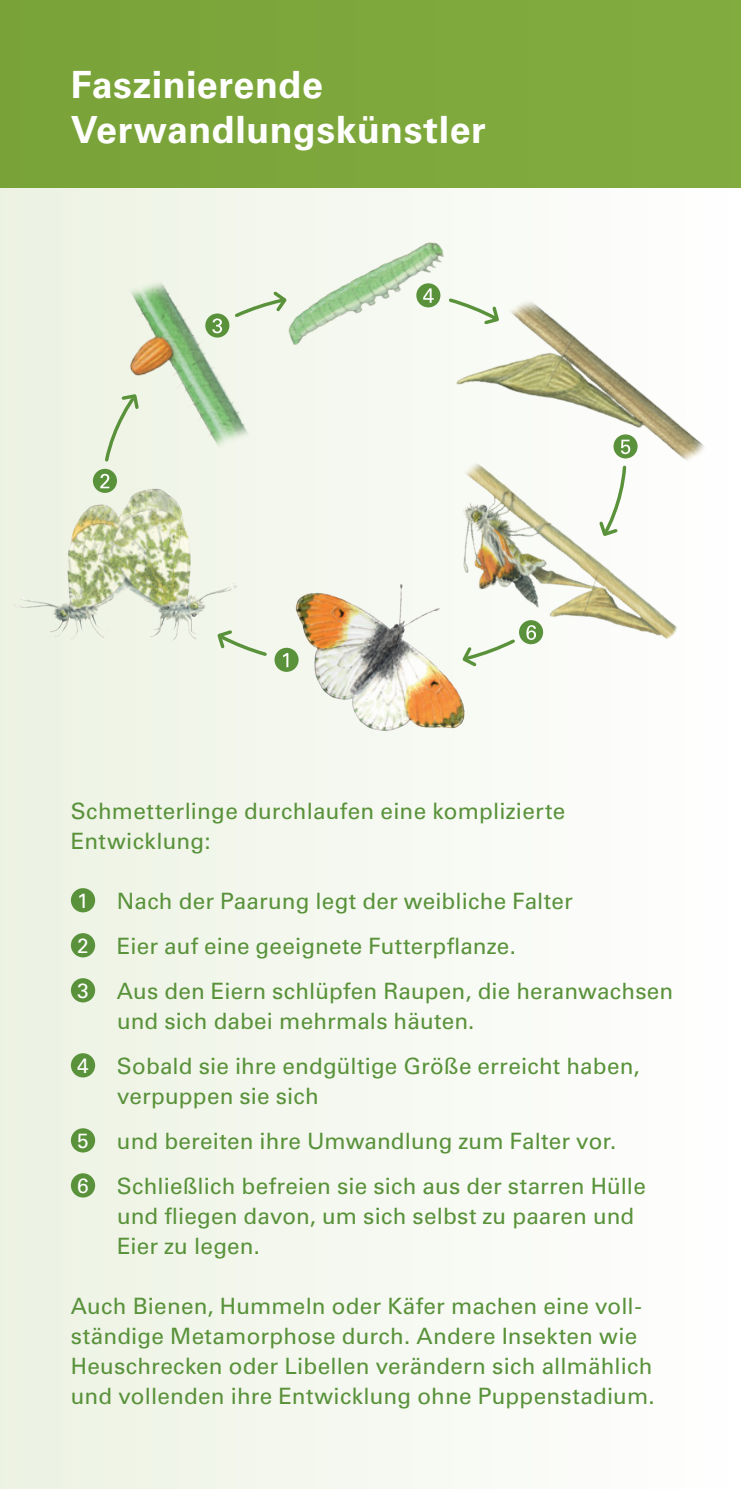
<style>
.page{position:relative;width:741px;height:1489px;background:#fff}
.page>*{position:absolute;margin:0;border:0;box-sizing:border-box;transform-origin:0 0}
.Head2{font:700 37.5px/45px "Univers LT Std";letter-spacing:.015em;color:#fff}
.t1{font:22.5px/30px "Univers LT Std";letter-spacing:.01em;color:#59923a}
.t2{font:20.75px "Univers LT Std";color:#fff}
</style>
<div class="page">
<div style="left:0;top:0;width:741px;height:1488px;background:linear-gradient(to right,#ecf2e2,#fff)"></div>
<div style="left:71px;top:888px;width:24px;height:24px;background:#59923a;border-radius:50%"></div>
<div style="left:71px;top:933px;width:24px;height:24px;background:#59923a;border-radius:50%"></div>
<div style="left:71px;top:978px;width:24px;height:24px;background:#59923a;border-radius:50%"></div>
<div style="left:71px;top:1053px;width:24px;height:24px;background:#59923a;border-radius:50%"></div>
<div style="left:71px;top:1128px;width:24px;height:24px;background:#59923a;border-radius:50%"></div>
<div style="left:71px;top:1173px;width:24px;height:24px;background:#59923a;border-radius:50%"></div>
<div style="left:0;top:0;width:741px;height:187px;background:#83ac40"></div>
<img style="left:402px;top:359px;width:333px;height:388px">
<img style="left:9px;top:223px;width:715px;height:521px">
<h2 class="Head2" style="left:71px;top:63px;width:416px">Faszinierende<br>Verwandlungskünstler</h2>
<p class="t1" style="left:71px;top:795px;width:496px">Schmetterlinge durchlaufen eine komplizierte<br>Entwicklung:</p>
<p class="t2" style="left:77px;top:888px;width:13px">1</p>
<p class="t1" style="left:117px;top:885px;width:457px">Nach der Paarung legt der weibliche Falter</p>
<p class="t2" style="left:77px;top:933px;width:13px">2</p>
<p class="t1" style="left:117px;top:930px;width:400px">Eier auf eine geeignete Futterpflanze.</p>
<p class="t2" style="left:77px;top:978px;width:13px">3</p>
<p class="t1" style="left:117px;top:975px;width:558px">Aus den Eiern schlüpfen Raupen, die heranwachsen und sich dabei mehrmals häuten.</p>
<p class="t2" style="left:77px;top:1053px;width:13px">4</p>
<p class="t1" style="left:117px;top:1050px;width:524px">Sobald sie ihre endgültige Größe erreicht haben, verpuppen sie sich</p>
<p class="t2" style="left:77px;top:1128px;width:13px">5</p>
<p class="t1" style="left:117px;top:1125px;width:501px">und bereiten ihre Umwandlung zum Falter vor.</p>
<p class="t2" style="left:77px;top:1173px;width:13px">6</p>
<p class="t1" style="left:117px;top:1170px;width:530px">Schließlich befreien sie sich aus der starren Hülle und fliegen davon, um sich selbst zu paaren und<br>Eier zu legen.</p>
<p class="t1" style="left:71px;top:1290px;width:585px">Auch Bienen, Hummeln oder Käfer machen eine voll&shy;ständige Metamorphose durch. Andere Insekten wie Heuschrecken oder Libellen verändern sich allmählich und vollenden ihre Entwicklung ohne Puppenstadium.</p>
</div>
